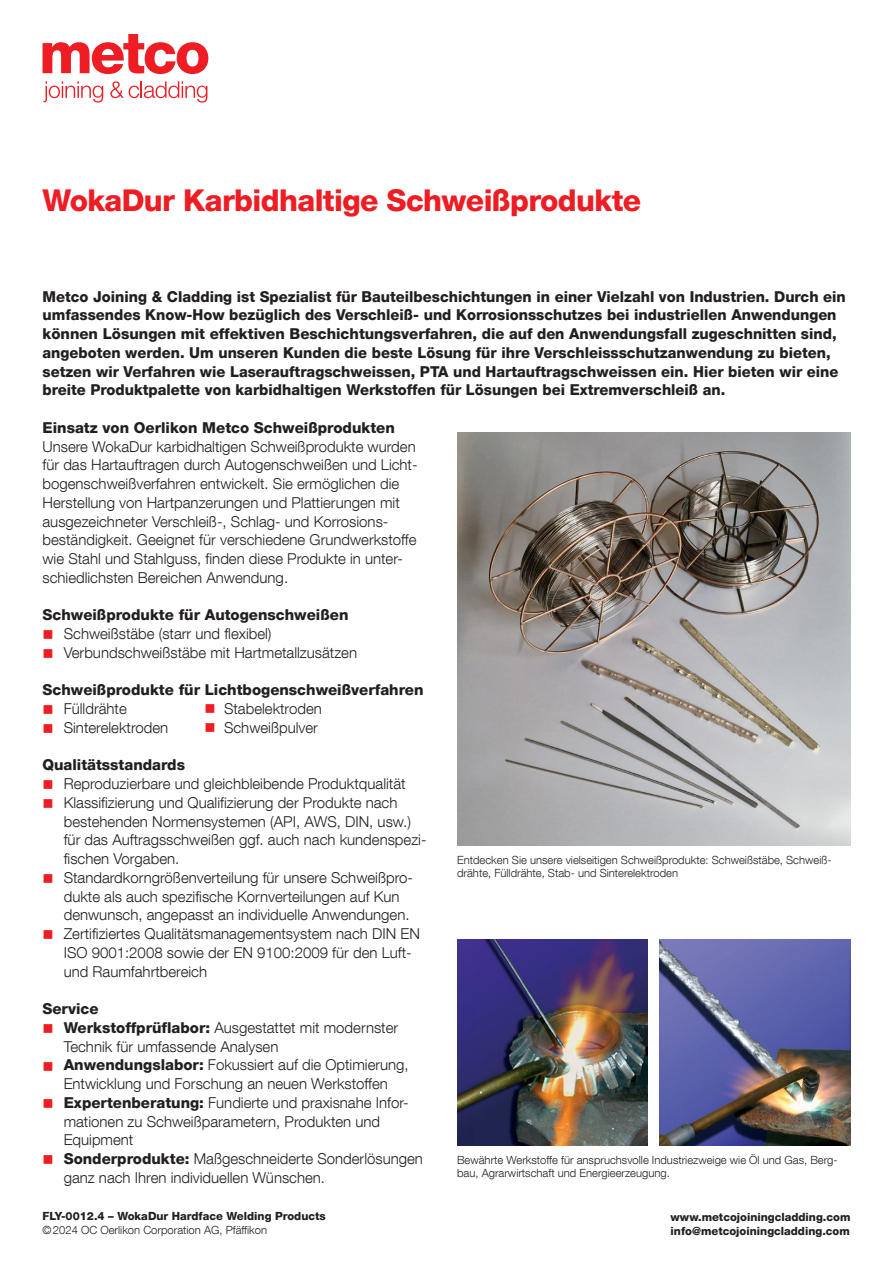
<style>
.page{position:relative;width:893px;height:1263px;background:#fff}
.page>*{position:absolute;margin:0;border:0;box-sizing:border-box;transform-origin:0 0}
.t1{font:800 30px "Helvetica Neue LT Com";letter-spacing:-.02em;color:#ee1d23}
.t2{font:300 15px/18.8px "Helvetica Neue LT Com";color:#231f20}
.t3{font:800 15px/18.8px "Helvetica Neue LT Com";color:#231f20}
.t4{font:300 11.25px/13.2px "Helvetica Neue LT Com";color:#231f20}
.t5{font:800 11.25px/14.1px "Helvetica Neue LT Com";color:#231f20}
.s1{color:#ee1d23}
.s2{font-weight:800}
</style>
<div class="page">
<svg style="left:43px;top:34px;width:165px;height:40px"></svg>
<svg style="left:43px;top:81px;width:60px;height:22px"></svg>
<svg style="left:110px;top:81px;width:97px;height:22px"></svg>
<img style="left:457px;top:433px;width:393px;height:412px">
<img style="left:659px;top:939px;width:191px;height:206px">
<img style="left:457px;top:939px;width:191px;height:206px">
<h1 class="t1" style="left:43px;top:182px;width:600px">WokaDur Karbidhaltige Schweißprodukte</h1>
<p class="t3" style="left:43px;top:287px;width:805px">Metco Joining &amp; Cladding ist Spezialist für Bauteilbeschichtungen in einer Vielzahl von Industrien. Durch ein umfassendes Know-How bezüglich des Verschleiß- und Korrosionsschutzes bei industriellen Anwendungen können Lösungen mit effektiven Beschichtungsverfahren, die auf den Anwendungsfall zugeschnitten sind, angeboten werden. Um unseren Kunden die beste Lösung für ihre Verschleissschutzanwendung zu bieten, setzen wir Verfahren wie Laserauftragschweissen, PTA und Hartauftragschweissen ein. Hier bieten wir eine breite Produktpalette von karbidhaltigen Werkstoffen für Lösungen bei Extremverschleiß an.</p>
<p class="t3" style="left:43px;top:418px;width:354px">Einsatz von Oerlikon Metco Schweißprodukten</p>
<p class="t2" style="left:43px;top:437px;width:377px">Unsere WokaDur karbidhaltigen Schweißprodukte wurden für das Hartauftragen durch Autogenschweißen und Licht&shy;bogenschweißverfahren entwickelt. Sie ermöglichen die Herstellung von Hartpanzerungen und Plattierungen mit ausgezeichneter Verschleiß-, Schlag- und Korrosions&shy;beständigkeit. Geeignet für verschiedene Grundwerkstoffe wie Stahl und Stahlguss, finden diese Produkte in unter&shy;schiedlichsten Bereichen Anwendung.</p>
<p class="t3" style="left:43px;top:606px;width:307px">Schweißprodukte für Autogenschweißen</p>
<p class="t2" style="left:43px;top:624px;width:231px"><span class="s1">■</span> Schweißstäbe (starr und flexibel)</p>
<p class="t2" style="left:43px;top:643px;width:316px"><span class="s1">■</span> Verbundschweißstäbe mit Hartmetallzusätzen</p>
<p class="t3" style="left:43px;top:681px;width:382px">Schweißprodukte für Lichtbogenschweißverfahren</p>
<p class="t2" style="left:43px;top:699px;width:86px"><span class="s1">■</span> Fülldrähte</p>
<p class="t2" style="left:205px;top:699px;width:119px"><span class="s1">■</span> Stabelektroden</p>
<p class="t2" style="left:43px;top:718px;width:127px"><span class="s1">■</span> Sinterelektroden</p>
<p class="t2" style="left:205px;top:718px;width:115px"><span class="s1">■</span> Schweißpulver</p>
<p class="t3" style="left:43px;top:756px;width:144px">Qualitätsstandards</p>
<p class="t2" style="left:43px;top:774px;width:365px"><span class="s1">■</span> Reproduzierbare und gleichbleibende Produktqualität</p>
<p class="t2" style="left:64px;top:793px;width:364px;text-indent:-21px"><span class="s1">■</span> Klassifizierung und Qualifizierung der Produkte nach bestehenden Normensystemen (API, AWS, DIN, usw.) für das Auftragsschweißen ggf. auch nach kundenspezi&shy;fischen Vorgaben.</p>
<p class="t2" style="left:64px;top:868px;width:351px;text-indent:-21px"><span class="s1">■</span> Standardkorngrößenverteilung für unsere Schweißpro&shy;dukte als auch spezifische Kornverteilungen auf Kun denwunsch, angepasst an individuelle Anwendungen.</p>
<p class="t2" style="left:64px;top:924px;width:358px;text-indent:-21px"><span class="s1">■</span> Zertifiziertes Qualitätsmanagementsystem nach DIN EN<br>ISO 9001:2008 sowie der EN 9100:2009 für den Luft&shy;und Raumfahrtbereich</p>
<p class="t3" style="left:42px;top:999px;width:58px">Service</p>
<p class="t2" style="left:64px;top:1018px;width:336px;text-indent:-21px"><span class="s1">■</span> <span class="s2">Werkstoffprüflabor:</span> Ausgestattet mit modernster<br>Technik für umfassende Analysen</p>
<p class="t2" style="left:42px;top:1055px;width:368px;text-align:center"><span class="s1">■</span> <span class="s2">Anwendungslabor:</span> Fokussiert auf die Optimierung,<br>Entwicklung und Forschung an neuen Werkstoffen</p>
<p class="t2" style="left:64px;top:1093px;width:347px;text-indent:-21px"><span class="s1">■</span> <span class="s2">Expertenberatung:</span> Fundierte und praxisnahe Infor&shy;mationen zu Schweißparametern, Produkten und<br>Equipment</p>
<p class="t2" style="left:64px;top:1149px;width:361px;text-indent:-21px"><span class="s1">■</span> <span class="s2">Sonderprodukte:</span> Maßgeschneiderte Sonderlösungen ganz nach Ihren individuellen Wünschen.</p>
<p class="t5" style="left:43px;top:1208px;width:285px">FLY-0012.4 – WokaDur Hardface Welding Products</p>
<p class="t4" style="left:43px;top:1223px;width:226px">©2024 OC Oerlikon Corporation AG, Pfäffikon</p>
<p class="t4" style="left:457px;top:853px;width:376px">Entdecken Sie unsere vielseitigen Schweißprodukte: Schweißstäbe, Schweiß&shy;drähte, Fülldrähte, Stab- und Sinterelektroden</p>
<p class="t4" style="left:457px;top:1153px;width:382px">Bewährte Werkstoffe für anspruchsvolle Industriezweige wie Öl und Gas, Berg&shy;bau, Agrarwirtschaft und Energieerzeugung.</p>
<p class="t5" style="left:671px;top:1209px;width:181px">www.metcojoiningcladding.com info@metcojoiningcladding.com</p>
</div>
